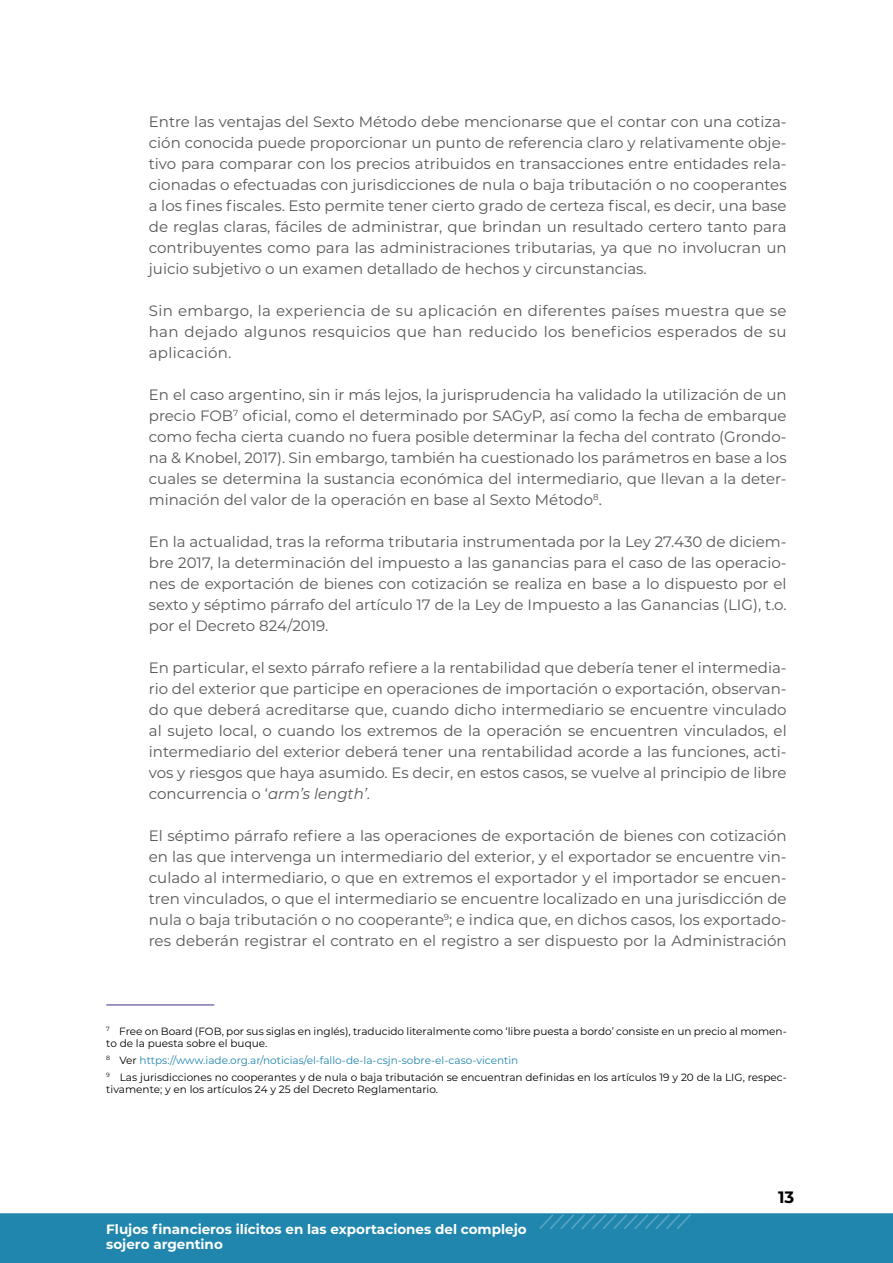
<style>
.page{position:relative;width:893px;height:1263px;background:#fff}
.page>*{position:absolute;margin:0;border:0;box-sizing:border-box;transform-origin:0 0}
.t1{font:700 16.5px "Montserrat";color:#000}
.Cuerpo_del_texto{font:15px/21px "Montserrat";color:#575756;text-align:justify}
.t2{font:700 13.5px/15.6px "Montserrat";color:#fff}
.Llamada{font:10.5px/12.6px "Montserrat";color:#000}
.Llamada-2{font:10.5px "Montserrat";color:#2086ae}
.s1{font-style:italic}
.s2{color:#000}
</style>
<div class="page">
<div style="left:0;top:1213px;width:893px;height:50px;background:#2086ae"></div>
<hr style="left:106px;top:1004px;width:108px;height:2px;background:#8271b1">
<p class="Cuerpo_del_texto" style="left:149px;top:111px;width:639px">Entre las ventajas del Sexto Método debe mencionarse que el contar con una cotiza&shy;ción conocida puede proporcionar un punto de referencia claro y relativamente obje&shy;tivo para comparar con los precios atribuidos en transacciones entre entidades rela&shy;cionadas o efectuadas con jurisdicciones de nula o baja tributación o no cooperantes a los fines fiscales. Esto permite tener cierto grado de certeza fiscal, es decir, una base de reglas claras, fáciles de administrar, que brindan un resultado certero tanto para contribuyentes como para las administraciones tributarias, ya que no involucran un juicio subjetivo o un examen detallado de hechos y circunstancias.</p>
<p class="Cuerpo_del_texto" style="left:149px;top:300px;width:639px">Sin embargo, la experiencia de su aplicación en diferentes países muestra que se han dejado algunos resquicios que han reducido los beneficios esperados de su aplicación.</p>
<p class="Cuerpo_del_texto" style="left:149px;top:384px;width:639px">En el caso argentino, sin ir más lejos, la jurisprudencia ha validado la utilización de un precio FOB<sup>7</sup> oficial, como el determinado por SAGyP, así como la fecha de embarque como fecha cierta cuando no fuera posible determinar la fecha del contrato (Grondo&shy;na &amp; Knobel, 2017). Sin embargo, también ha cuestionado los parámetros en base a los cuales se determina la sustancia económica del intermediario, que llevan a la deter&shy;minación del valor de la operación en base al Sexto Método<sup>8</sup>.</p>
<p class="Cuerpo_del_texto" style="left:149px;top:531px;width:639px">En la actualidad, tras la reforma tributaria instrumentada por la Ley 27.430 de diciem&shy;bre 2017, la determinación del impuesto a las ganancias para el caso de las operacio&shy;nes de exportación de bienes con cotización se realiza en base a lo dispuesto por el sexto y séptimo párrafo del artículo 17 de la Ley de Impuesto a las Ganancias (LIG), t.o. por el Decreto 824/2019.</p>
<p class="Cuerpo_del_texto" style="left:149px;top:657px;width:639px">En particular, el sexto párrafo refiere a la rentabilidad que debería tener el intermedia&shy;rio del exterior que participe en operaciones de importación o exportación, observan&shy;do que deberá acreditarse que, cuando dicho intermediario se encuentre vinculado al sujeto local, o cuando los extremos de la operación se encuentren vinculados, el intermediario del exterior deberá tener una rentabilidad acorde a las funciones, acti&shy;vos y riesgos que haya asumido. Es decir, en estos casos, se vuelve al principio de libre concurrencia o ‘<span class="s1">arm’s length’</span>.</p>
<p class="Cuerpo_del_texto" style="left:149px;top:825px;width:639px">El séptimo párrafo refiere a las operaciones de exportación de bienes con cotización en las que intervenga un intermediario del exterior, y el exportador se encuentre vin&shy;culado al intermediario, o que en extremos el exportador y el importador se encuen&shy;tren vinculados, o que el intermediario se encuentre localizado en una jurisdicción de nula o baja tributación o no cooperante<sup>9</sup>; e indica que, en dichos casos, los exportado&shy;res deberán registrar el contrato en el registro a ser dispuesto por la Administración</p>
<p class="Llamada" style="left:106px;top:1024px;width:682px"><sup>7</sup> Free on Board (FOB, por sus siglas en inglés), traducido literalmente como ‘libre puesta a bordo’ consiste en un precio al momen&shy;to de la puesta sobre el buque.</p>
<p class="Llamada-2" style="left:106px;top:1053px;width:414px"><sup>8</sup> <span class="s2">Ver</span> https://www.iade.org.ar/noticias/el-fallo-de-la-csjn-sobre-el-caso-vicentin</p>
<p class="Llamada" style="left:106px;top:1070px;width:682px"><sup>9</sup> Las jurisdicciones no cooperantes y de nula o baja tributación se encuentran definidas en los artículos 19 y 20 de la LIG, respec&shy;tivamente; y en los artículos 24 y 25 del Decreto Reglamentario.</p>
<p class="t2" style="left:106px;top:1220px;width:422px">Flujos financieros ilícitos en las exportaciones del complejo sojero argentino</p>
<p class="t1" style="left:778px;top:1185px;width:18px">13</p>
</div>
